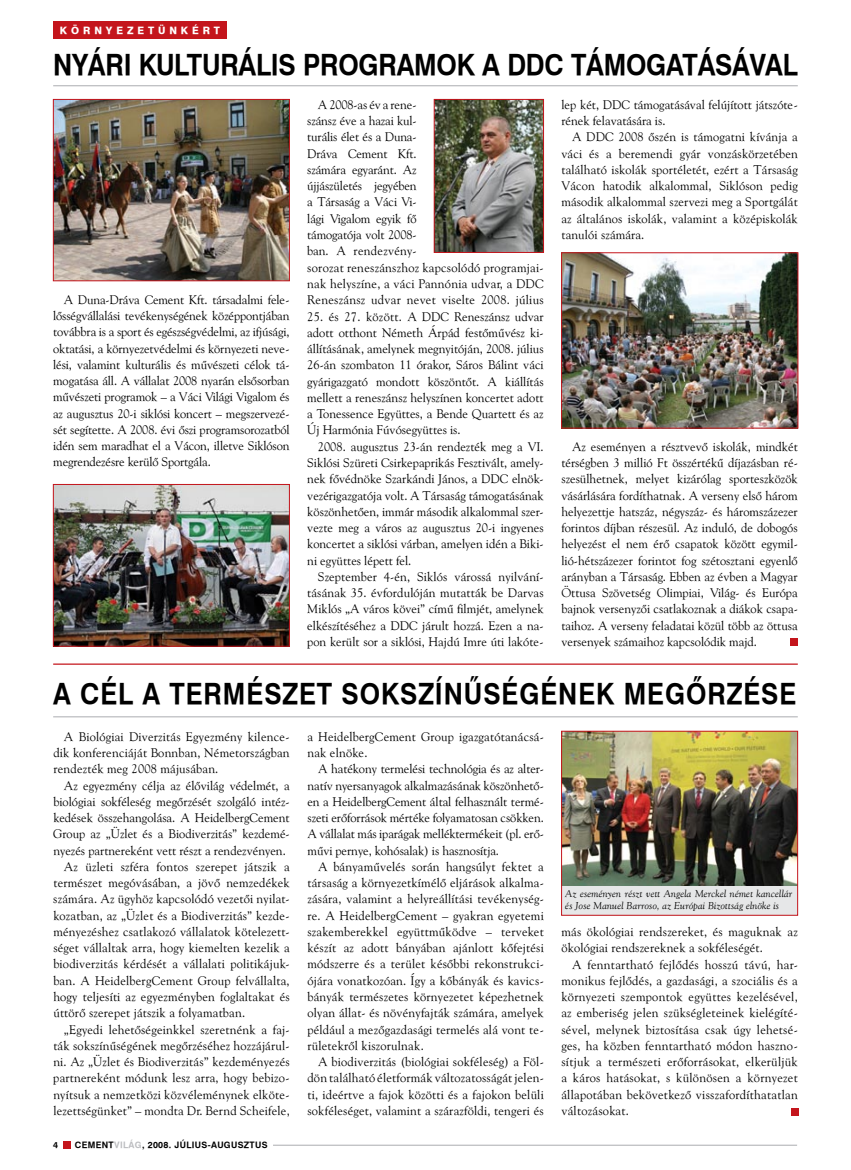
<style>
.page{position:relative;width:851px;height:1170px;background:#fff}
.page>*{position:absolute;margin:0;border:0;box-sizing:border-box;transform-origin:0 0}
.t1{font:28.75px "H Swiss 721 BT Bold";letter-spacing:-.01em;color:#000;scale:.9 1}
.t2{font:28.75px "H Swiss 721 BT Bold";letter-spacing:.035em;color:#000;scale:.9 1}
.t3{font:12.5px/16.2px "H Goudy Old Style BT";letter-spacing:.015em;color:#000;text-align:justify}
.t4{font:10px/12px "H Goudy Old Style BT Italic";letter-spacing:.02em;color:#000}
.t5{font:10px "H Swiss 721 Heavy BT";letter-spacing:.39em;color:#fff}
.t6{font:8.75px "H Swiss 721 BT Bold";letter-spacing:.04em;color:#000}
.s1{color:#bcbdc0}
</style>
<div class="page">
<hr style="left:273px;top:1144px;width:524px;height:1px;background:#bcbdc0">
<div style="left:63px;top:1141px;width:7px;height:7px;background:#c4151c"></div>
<div style="left:53px;top:21px;width:174px;height:18px;background:#c4151c"></div>
<div style="left:561px;top:731px;width:236px;height:184px;background:#e6e7e8"></div>
<img style="left:563px;top:733px;width:232px;height:152px">
<div style="left:561px;top:731px;width:236px;height:184px;border:1px solid #c4151c"></div>
<img style="left:55px;top:101px;width:232px;height:178px">
<div style="left:53px;top:99px;width:236px;height:182px;border:1px solid #c4151c"></div>
<img style="left:55px;top:486px;width:232px;height:158px">
<div style="left:53px;top:484px;width:236px;height:162px;border:1px solid #c4151c"></div>
<img style="left:436px;top:101px;width:105px;height:149px">
<div style="left:434px;top:99px;width:109px;height:153px;border:1px solid #c4151c"></div>
<img style="left:563px;top:254px;width:233px;height:172px">
<div style="left:561px;top:252px;width:237px;height:176px;border:1px solid #c4151c"></div>
<hr style="left:53px;top:663px;width:744px;height:1px;background:#c4151c">
<hr style="left:53px;top:85px;width:744px;height:1px;background:#bcbdc0">
<hr style="left:53px;top:716px;width:744px;height:1px;background:#bcbdc0">
<div style="left:790px;top:639px;width:7px;height:7px;background:#c4151c"></div>
<div style="left:791px;top:1108px;width:7px;height:7px;background:#c4151c"></div>
<p class="t5" style="left:60px;top:24px;width:162px">KÖRNYEZETÜNKÉRT</p>
<h1 class="t1" style="left:53px;top:47px;width:828px">NYÁRI KULTURÁLIS PROGRAMOK A DDC TÁMOGATÁSÁVAL</h1>
<p class="t3" style="left:53px;top:291px;width:238px;text-indent:11px">A Duna-Dráva Cement Kft. társadalmi fele&shy;lősségvállalási tevékenységének középpontjában továbbra is a sport és egészségvédelmi, az ifjúsági, oktatási, a környezetvédelmi és környezeti neve&shy;lési, valamint kulturális és művészeti célok tá&shy;mogatása áll. A vállalat 2008 nyarán elsősorban művészeti programok – a Váci Világi Vigalom és az augusztus 20-i siklósi koncert – megszervezé&shy;sét segítette. A 2008. évi őszi programsorozatból idén sem maradhat el a Vácon, illetve Siklóson megrendezésre kerülő Sportgála.</p>
<p class="t3" style="left:307px;top:96px;width:111px;text-indent:11px">A 2008-as év a rene&shy;szánsz éve a hazai kul&shy;turális élet és a Duna-Dráva Cement Kft. számára egya-ránt. Az újjászületés jegyében a Társaság a Váci Vi&shy;lági Vigalom egyik fő támogatója volt 2008- ban. A rendezvény-</p>
<p class="t3" style="left:561px;top:96px;width:238px">lep két, DDC támogatásával felújított játszóte&shy;rének felavatására is.</p>
<p class="t3" style="left:561px;top:129px;width:238px;text-indent:11px">A DDC 2008 őszén is támogatni kívánja a váci és a beremendi gyár vonzáskörzetében található iskolák sportéletét, ezért a Társaság Vácon hatodik alkalommal, Siklóson pedig második alkalommal szervezi meg a Sportgálát az általános iskolák, valamint a középiskolák tanulói számára.</p>
<p class="t3" style="left:307px;top:259px;width:238px">sorozat reneszánszhoz kapcsolódó programjai&shy;nak helyszíne, a váci Pannónia udvar, a DDC Reneszánsz udvar nevet viselte 2008. július</p>
<p class="t3" style="left:307px;top:308px;width:238px">25. és 27. között. A DDC Reneszánsz udvar adott otthont Németh Árpád festőművész ki&shy;állításának, amelynek megnyitóján, 2008. július 26-án szombaton 11 órakor, Sáros Bálint váci gyárigazgató mondott köszöntőt. A kiállítás mellett a reneszánsz helyszínen koncertet adott a Tonessence Együttes, a Bende Quartett és az Új Harmónia Fúvósegyüttes is.</p>
<p class="t3" style="left:307px;top:438px;width:238px;text-indent:11px">2008. augusztus 23-án rendezték meg a VI.<br>Siklósi Szüreti Csirkepaprikás Fesztivált, amely&shy;nek fővédnöke Szarkándi János, a DDC elnök&shy;vezérigazgatója volt. A Társaság támogatásának köszönhetően, immár második alkalommal szer&shy;vez-te meg a város az augusztus 20-i ingyenes koncertet a siklósi várban, amelyen idén a Biki&shy;ni együttes lépett fel.</p>
<p class="t3" style="left:307px;top:568px;width:238px;text-indent:11px">Szeptember 4-én, Siklós várossá nyilvání&shy;tásának 35. évfordulóján mutatták be Darvas Miklós „A város kövei” című filmjét, amelynek elkészítéséhez a DDC járult hozzá. Ezen a na&shy;pon került sor a siklósi, Hajdú Imre úti lakóte-</p>
<p class="t3" style="left:561px;top:438px;width:238px;text-indent:11px">Az eseményen a résztvevő iskolák, mindkét térségben 3 millió Ft összértékű díjazásban ré&shy;szesülhetnek, melyet kizárólag sporteszközök vásárlására fordíthatnak. A verseny elsõ három helyezettje hatszáz, négyszáz- és háromszázezer forintos díjban részesül. Az induló, de dobogós helyezést el nem érõ csapatok között egymil&shy;lió-hétszázezer forintot fog szétosztani egyenlõ arányban a Társaság. Ebben az évben a Magyar Öttusa Szövetség Olimpiai, Világ- és Európa bajnok versenyzői csatlakoznak a diákok csapa&shy;taihoz. A verseny feladatai közül több az öttusa versenyek számaihoz kapcsolódik majd.</p>
<h1 class="t2" style="left:53px;top:676px;width:827px">A CÉL A TERMÉSZET SOKSZÍNŰSÉGÉNEK MEGŐRZÉSE</h1>
<p class="t3" style="left:53px;top:728px;width:238px;text-indent:11px">A Biológiai Diverzitás Egyezmény kilence&shy;dik konferenciáját Bonnban, Németországban rendezték meg 2008 májusában.</p>
<p class="t3" style="left:64px;top:776px;width:227px">Az egyezmény célja az élővilág védelmét, a</p>
<p class="t3" style="left:53px;top:793px;width:238px">biológiai sokféleség megőrzését szolgáló intéz-</p>
<p class="t3" style="left:53px;top:809px;width:238px">kedések összehangolása. A HeidelbergCement</p>
<p class="t3" style="left:53px;top:825px;width:238px">Group az „Üzlet és a Biodiverzitás” kezdemé-</p>
<p class="t3" style="left:53px;top:841px;width:234px">nyezés partnereként vett részt a rendezvényen.</p>
<p class="t3" style="left:64px;top:858px;width:227px">Az üzleti szféra fontos szerepet játszik a</p>
<p class="t3" style="left:53px;top:874px;width:238px">természet megóvásában, a jövő nemzedékek</p>
<p class="t3" style="left:53px;top:890px;width:238px">számára. Az ügyhöz kapcsolódó vezetői nyilat-</p>
<p class="t3" style="left:53px;top:906px;width:238px">kozatban, az „Üzlet és a Biodiverzitás” kezde-</p>
<p class="t3" style="left:53px;top:923px;width:238px">ményezéshez csatlakozó vállalatok kötelezett-</p>
<p class="t3" style="left:53px;top:939px;width:238px">séget vállaltak arra, hogy kiemelten kezelik a</p>
<p class="t3" style="left:53px;top:955px;width:238px">biodiverzitás kérdését a vállalati politikájuk-</p>
<p class="t3" style="left:53px;top:971px;width:238px">ban. A HeidelbergCement Group felvállalta,</p>
<p class="t3" style="left:53px;top:988px;width:238px">hogy teljesíti az egyezményben foglaltakat és</p>
<p class="t3" style="left:53px;top:1004px;width:193px">úttörő szerepet játszik a folyamatban.</p>
<p class="t3" style="left:64px;top:1020px;width:227px">„Egyedi lehetőségeinkkel szeretnénk a faj-</p>
<p class="t3" style="left:53px;top:1036px;width:238px">ták sokszínűségének megőrzéséhez hozzájárul-</p>
<p class="t3" style="left:53px;top:1053px;width:238px">ni. Az „Üzlet és Biodiverzitás” kezdeményezés</p>
<p class="t3" style="left:53px;top:1069px;width:238px">partnereként módunk lesz arra, hogy bebizo-</p>
<p class="t3" style="left:53px;top:1085px;width:238px">nyítsuk a nemzetközi közvéleménynek elköte-</p>
<p class="t3" style="left:53px;top:1101px;width:238px">lezettségünket” – mondta Dr. Bernd Scheifele,</p>
<p class="t6" style="left:75px;top:1139px;width:194px">CEMENT<span class="s1">VILÁG</span>, 2008. JÚLIUS-AUGUSZTUS</p>
<p class="t3" style="left:307px;top:728px;width:238px">a HeidelbergCement Group igazgatótanácsá&shy;nak elnöke.</p>
<p class="t3" style="left:307px;top:760px;width:238px;text-indent:11px">A hatékony termelési technológia és az alter&shy;natív nyersanyagok alkalmazásának köszönhető&shy;en a HeidelbergCement által felhasznált termé&shy;szeti erőforrások mértéke folyamatosan csökken.<br>A vállalat más iparágak melléktermékeit (pl. erő&shy;művi pernye, kohósalak) is hasznosítja.</p>
<p class="t3" style="left:307px;top:858px;width:238px;text-indent:11px">A bányaművelés során hangsúlyt fektet a társaság a környezetkímélő eljárások alkalma&shy;zására, valamint a helyreállítási tevékenység&shy;re. A HeidelbergCement – gyakran egyetemi szakemberekkel együttműködve – terveket készít az adott bányában ajánlott kőfejtési módszerre és a terület későbbi rekonstrukci&shy;ójára vonatkozóan. Így a kőbányák és kavics&shy;bányák természetes környezetet képezhetnek olyan állat- és növényfajták számára, amelyek például a mezőgazdasági termelés alá vont te&shy;rületekről kiszorulnak.</p>
<p class="t3" style="left:307px;top:1053px;width:238px;text-indent:11px">A biodiverzitás (biológiai sokféleség) a Föl&shy;dön található életformák változatosságát jelen&shy;ti, ideértve a fajok közötti és a fajokon belüli sokféleséget, valamint a szárazföldi, tengeri és</p>
<p class="t4" style="left:565px;top:887px;width:228px">Az eseményen részt vett Angela Merckel német kancellár és Jose Manuel Barroso, az Európai Bizottság elnöke is</p>
<p class="t3" style="left:561px;top:923px;width:238px">más ökológiai rendszereket, és maguknak az ökológiai rendszereknek a sokféleségét.</p>
<p class="t3" style="left:561px;top:955px;width:238px;text-indent:11px">A fenntartható fejlődés hosszú távú, har&shy;monikus fejlődés, a gazdasági, a szociális és a környezeti szempontok együttes kezelésével, az emberiség jelen szükségleteinek kielégíté&shy;sével, melynek biztosítása csak úgy lehetsé&shy;ges, ha közben fenntartható módon haszno&shy;sítjuk a természeti erőforrásokat, elkerüljük a káros hatásokat, s különösen a környezet állapotában bekövetkező visszafordíthatatlan változásokat.</p>
</div>
